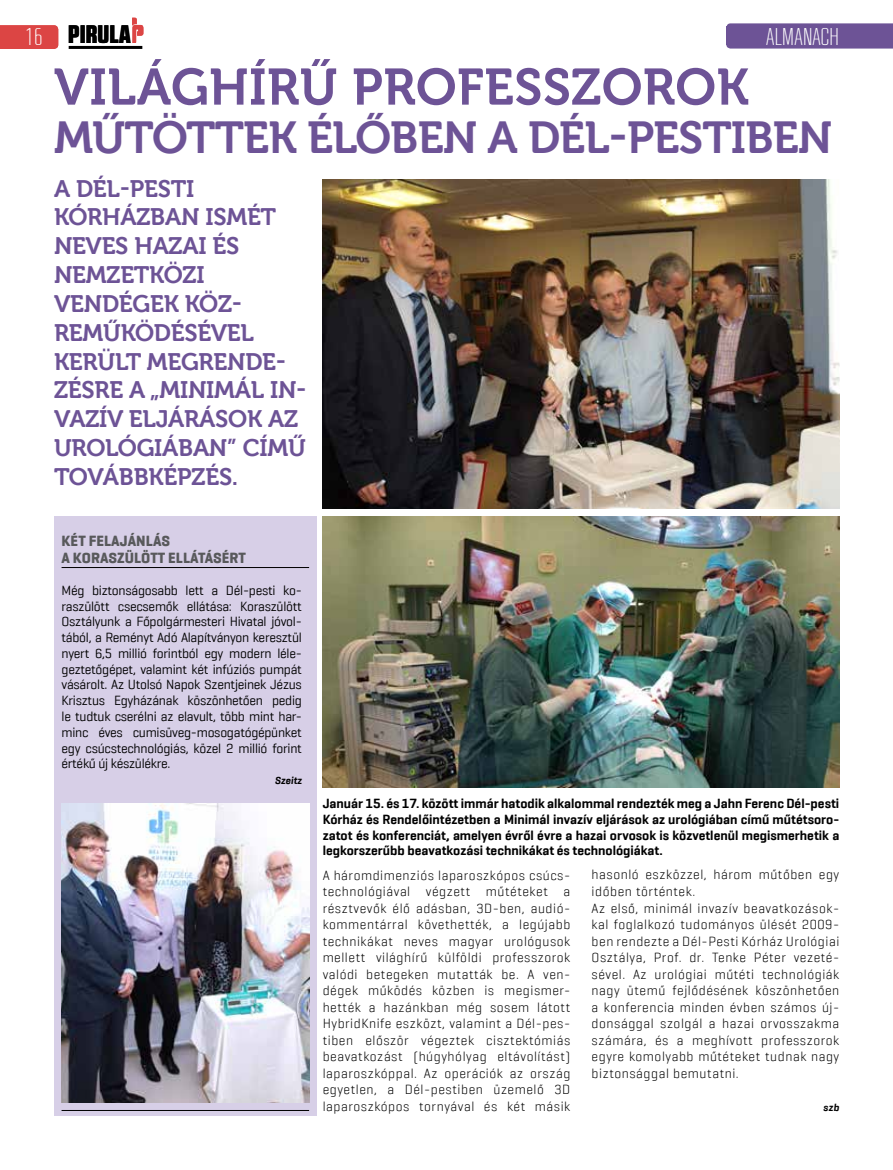
<style>
.page{position:relative;width:893px;height:1170px;background:#fff}
.page>*{position:absolute;margin:0;border:0;box-sizing:border-box;transform-origin:0 0}
.t1{font:51px "Museo 700";letter-spacing:.01em;color:#6d5396}
.t2{font:45px "Museo 700";letter-spacing:-.02em;color:#6d5396}
.t3{font:25.35px "RB No 2.1 b Black DEMO";letter-spacing:.03em;color:#000}
.t4{font:24px/28.8px "Museo 700";letter-spacing:-.01em;color:#6d5396}
.t5{font:300 24px "RB No 2";color:#fff}
.t6{font:700 15px/16.5px "Geogrotesque";letter-spacing:.005em;color:#58595b}
.t7{font:300 13.5px/16.5px "Geogrotesque";letter-spacing:.04em;color:#000;text-align:justify}
.t8{font:13.5px/15.8px "Geogrotesque";letter-spacing:-.02em;color:#000;text-align:justify}
.t9{font:600 13.5px/15.8px "Geogrotesque";color:#000;text-align:justify}
.t10{font:italic 600 10.5px "Geogrotesque";color:#000}
.s1{font-family:"RB No 2 Light Alternative";font-size:24px;color:#fff}
</style>
<div class="page">
<hr style="left:69px;top:46px;width:73px;height:3px;background:#000">
<svg style="left:0;top:25px;width:58px;height:24px"></svg>
<svg style="left:132px;top:18px;width:11px;height:25px"></svg>
<svg style="left:726px;top:23px;width:167px;height:26px;background:#765d9c"></svg>
<div style="left:726px;top:27px;width:113px;height:18px;background:#6d5396"></div>
<div style="left:54px;top:516px;width:263px;height:599px;background:#d7cfe7"></div>
<hr style="left:62px;top:567px;width:247px;height:1px;background:#000">
<hr style="left:62px;top:1110px;width:247px;height:1px;background:#000">
<img style="left:62px;top:803px;width:247px;height:298px">
<img style="left:323px;top:516px;width:516px;height:271px">
<img style="left:323px;top:180px;width:516px;height:328px">
<h3 class="t3" style="left:26px;top:24px;width:107px"><span class="s1">16</span> PIRULA</h3>
<h3 class="t5" style="left:766px;top:24px;width:72px">ALMANACH</h3>
<h1 class="t1" style="left:54px;top:59px;width:696px">VILÁGHÍRŰ PROFESSZOROK</h1>
<h2 class="t2" style="left:54px;top:112px;width:780px">MŰTÖTTEK ÉLŐBEN A DÉL-PESTIBEN</h2>
<h3 class="t4" style="left:54px;top:174px;width:223px">A DÉL-PESTI<br>KÓRHÁZBAN ISMÉT<br>NEVES HAZAI ÉS<br>NEMZETKÖZI<br>VENDÉGEK</h3>
<h3 class="t4" style="left:185px;top:289px;width:17px">KÖZ</h3>
<h3 class="t4" style="left:232px;top:289px;width:12px">-</h3>
<h3 class="t4" style="left:54px;top:318px;width:110px">REMŰKÖDÉSÉVEL<br>KERÜLTMEGRENDE</h3>
<h3 class="t4" style="left:54px;top:347px;width:254px;text-indent:222px">-<br>ZÉSRE A „MINIMÁL IN-<br>VAZÍV ELJÁRÁSOK AZ<br>UROL</h3>
<h3 class="t4" style="left:54px;top:433px;width:222px;text-indent:173px">” CÍMŰ<br>TOVÁBBKÉPZÉS.</h3>
<h3 class="t4" style="left:118px;top:433px;width:35px">ÓGIÁBAN</h3>
<p class="t6" style="left:62px;top:532px;width:186px">KÉT FELAJÁNLÁS<br>A KORASZÜLÖTT ELLÁTÁSÉRT</p>
<p class="t8" style="left:62px;top:582px;width:242px">Még biztonságosabb lett a Dél-pesti ko&shy;raszülött csecsemők ellátása: Koraszülött Osztályunk a Főpolgármesteri Hivatal jóvol&shy;tából, a Reményt Adó Alapítványon keresztül nyert 6,5 millió forintból egy modern léle&shy;geztetőgépet, valamint két infúziós pumpát vásárolt. Az Utolsó Napok Szentjeinek Jézus Krisztus Egyházának köszönhetően pedig le tudtuk cserélni az elavult, több mint har&shy;minc éves cumisüveg-mosogatógépünket egy csúcstechnológiás, közel 2 millió forint értékű új készülékre.</p>
<p class="t10" style="left:275px;top:773px;width:28px">Szeitz</p>
<p class="t9" style="left:323px;top:795px;width:518px">Január 15. és 17. között immár hatodik alkalommal rendezték meg a Jahn Ferenc Dél-pesti Kórház és Rendelőintézetben a Minimál invazív eljárások az urológiában című műtétsoro&shy;zatot és konferenciát, amelyen évről évre a hazai orvosok is közvetlenül megismerhetik a legkorszerűbb beavatkozási technikákat és technológiákat.</p>
<p class="t7" style="left:323px;top:866px;width:249px">A háromdimenziós laparoszkópos csúcs&shy;technológiával végzett műtéteket a résztvevők élő adásban, 3D-ben, audió&shy;kommentárral követhették, a legújabb technikákat neves magyar urológusok mellett világhírű külföldi professzorok valódi betegeken mutatták be. A ven&shy;dégek működés közben is megismer&shy;hették a hazánkban még sosem látott HybridKnife eszközt, valamint a Dél-pes&shy;tiben először végeztek cisztektómiás beavatkozást (húgyhólyag eltávolítást) laparoszkóppal. Az operációk az ország egyetlen, a Dél-pestiben üzemelő 3D laparoszkópos tornyával és két másik</p>
<p class="t7" style="left:592px;top:866px;width:249px;text-align:left">hasonló eszközzel, három műtőben egy időben történtek.<br>Az első, minimál invazív beavatkozások&shy;kal foglalkozó tudományos ülését 2009- ben rendezte a Dél-Pesti Kórház Urológiai Osztálya, Prof. dr. Tenke Péter vezeté&shy;sével. Az urológiai műtéti technológiák nagy ütemű fejlődésének köszönhetően a konferencia minden évben számos új&shy;donsággal szolgál a hazai orvosszakma számára, és a meghívott professzorok egyre komolyabb műtéteket tudnak nagy biztonsággal bemutatni.</p>
<p class="t10" style="left:823px;top:1100px;width:18px">szb</p>
</div>
